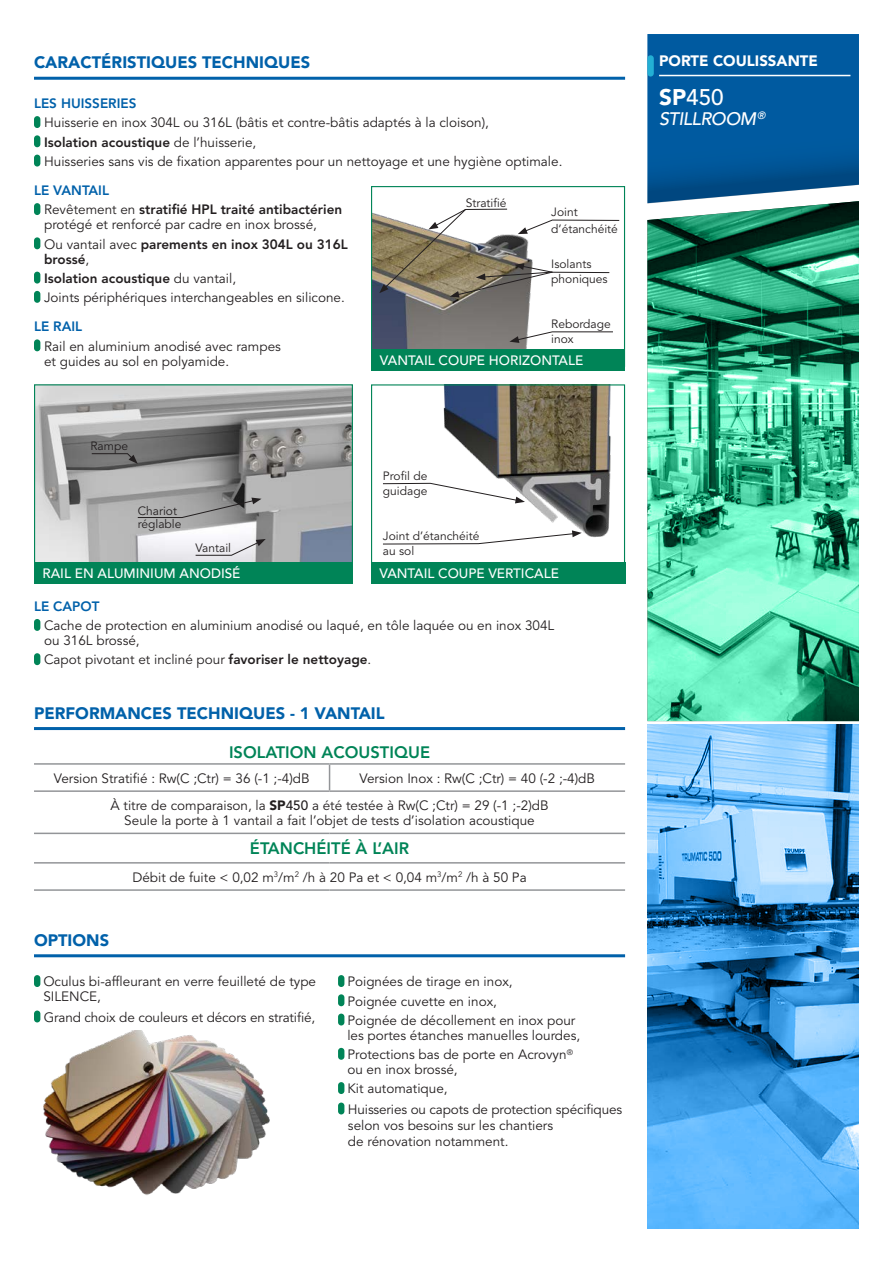
<style>
.page{position:relative;width:893px;height:1263px;background:#fff}
.page>*{position:absolute;margin:0;border:0;box-sizing:border-box;transform-origin:0 0}
.t1{font:500 22.5px "Avenir LT Std";color:#fff}
.t2{font:italic 500 18px "Avenir LT Std";letter-spacing:-.03em;color:#fff}
.t3{font:900 16.5px "Avenir LT Std";color:#0161aa}
.t4{font:800 16.5px "Avenir LT Std";color:#008457}
.t5{font:900 15px "Avenir LT Std";color:#fff}
.t6{font:13.5px/19.2px "Avenir LT Std";color:#231f20}
.t7{font:500 13.5px "Avenir LT Std";color:#fff}
.t8{font:800 13.5px/19.2px "Avenir LT Std";color:#231f20}
.t9{font:800 13.5px "Avenir LT Std";color:#0161aa}
.t10{font:12px/15px "Avenir LT Std";color:#231f20}
.s1{font-weight:800}
.s2{color:#0161aa}
.s3{font-weight:400}
.s4{font-weight:900}
.s5{font-weight:500}
</style>
<div class="page">
<img style="left:647px;top:724px;width:212px;height:505px">
<img style="left:647px;top:578px;width:212px;height:143px">
<svg style="left:647px;top:34px;width:212px;height:167px;background:#0b5f9f"></svg>
<svg style="left:647px;top:201px;width:212px;height:377px;background:#41aa87"></svg>
<div style="left:647px;top:55px;width:7px;height:22px;background:#23afd4;border-radius:3px"></div>
<img style="left:373px;top:213px;width:158px;height:136px">
<div style="left:371px;top:186px;width:254px;height:181px;border:1px solid #008457"></div>
<img style="left:443px;top:386px;width:168px;height:152px">
<div style="left:371px;top:384px;width:254px;height:184px;border:1px solid #008457"></div>
<hr style="left:659px;top:75px;width:191px;height:1px;background:#fff">
<img style="left:44px;top:1030px;width:226px;height:165px">
<hr style="left:34px;top:727px;width:591px;height:3px;background:#0161aa">
<hr style="left:34px;top:763px;width:296px;height:2px;background:#939598">
<hr style="left:330px;top:763px;width:295px;height:2px;background:#939598">
<hr style="left:34px;top:790px;width:296px;height:2px;background:#939598">
<hr style="left:330px;top:790px;width:295px;height:2px;background:#939598">
<hr style="left:34px;top:833px;width:296px;height:1px;background:#939598">
<hr style="left:330px;top:833px;width:295px;height:1px;background:#939598">
<hr style="left:34px;top:862px;width:296px;height:1px;background:#939598">
<hr style="left:330px;top:862px;width:295px;height:1px;background:#939598">
<hr style="left:34px;top:889px;width:296px;height:2px;background:#939598">
<hr style="left:330px;top:889px;width:295px;height:2px;background:#939598">
<svg style="left:329px;top:765px;width:1px;height:25px"></svg>
<hr style="left:34px;top:77px;width:591px;height:3px;background:#0161aa">
<hr style="left:34px;top:954px;width:591px;height:3px;background:#0161aa">
<div style="left:34px;top:975px;width:6px;height:12px;background:#008457;border-radius:3px"></div>
<div style="left:34px;top:1010px;width:6px;height:12px;background:#008457;border-radius:3px"></div>
<div style="left:338px;top:975px;width:6px;height:12px;background:#008457;border-radius:3px"></div>
<div style="left:338px;top:994px;width:6px;height:12px;background:#008457;border-radius:3px"></div>
<div style="left:338px;top:1013px;width:6px;height:12px;background:#008457;border-radius:3px"></div>
<div style="left:338px;top:1048px;width:6px;height:12px;background:#008457;border-radius:3px"></div>
<div style="left:338px;top:1082px;width:6px;height:12px;background:#008457;border-radius:3px"></div>
<div style="left:338px;top:1102px;width:6px;height:12px;background:#008457;border-radius:3px"></div>
<div style="left:34px;top:116px;width:6px;height:12px;background:#008457;border-radius:3px"></div>
<div style="left:34px;top:135px;width:6px;height:12px;background:#008457;border-radius:3px"></div>
<div style="left:34px;top:155px;width:6px;height:12px;background:#008457;border-radius:3px"></div>
<div style="left:34px;top:203px;width:6px;height:12px;background:#008457;border-radius:3px"></div>
<div style="left:34px;top:237px;width:6px;height:12px;background:#008457;border-radius:3px"></div>
<div style="left:34px;top:272px;width:6px;height:12px;background:#008457;border-radius:3px"></div>
<div style="left:34px;top:291px;width:6px;height:12px;background:#008457;border-radius:3px"></div>
<div style="left:34px;top:339px;width:6px;height:12px;background:#008457;border-radius:3px"></div>
<div style="left:34px;top:619px;width:6px;height:12px;background:#008457;border-radius:3px"></div>
<div style="left:34px;top:653px;width:6px;height:12px;background:#008457;border-radius:3px"></div>
<img style="left:36px;top:386px;width:315px;height:176px">
<div style="left:34px;top:384px;width:319px;height:180px;border:1px solid #008457"></div>
<svg style="left:91px;top:453px;width:47px;height:11px"></svg>
<svg style="left:195px;top:539px;width:71px;height:17px"></svg>
<svg style="left:137px;top:498px;width:124px;height:20px;background:#969696"></svg>
<svg style="left:509px;top:331px;width:104px;height:12px"></svg>
<svg style="left:383px;top:530px;width:199px;height:15px"></svg>
<svg style="left:383px;top:483px;width:142px;height:20px"></svg>
<svg style="left:379px;top:208px;width:241px;height:90px"></svg>
<div style="left:34px;top:562px;width:319px;height:22px;background:#008457"></div>
<div style="left:371px;top:349px;width:254px;height:22px;background:#008457"></div>
<div style="left:371px;top:562px;width:254px;height:22px;background:#008457"></div>
<p class="t3" style="left:34px;top:52px;width:278px">CARACTÉRISTIQUES TECHNIQUES</p>
<p class="t9" style="left:34px;top:95px;width:104px">LES HUISSERIES</p>
<p class="t6" style="left:44px;top:113px;width:520px">Huisserie en inox 304L ou 316L (bâtis et contre-bâtis adaptés à la cloison),<br><span class="s1">Isolation acoustique</span> de l’huisserie,<br>Huisseries sans vis de fixation apparentes pour un nettoyage et une hygiène optimale.</p>
<p class="t8" style="left:44px;top:181px;width:300px;text-indent:-10px"><span class="s2">LE VANTAIL<br></span><span class="s3">Revêtement en</span> stratifié HPL traité antibactérien</p>
<p class="t6" style="left:44px;top:215px;width:305px">protégé et renforcé par cadre en inox brossé,<br>Ou vantail avec <span class="s1">parements en inox 304L ou 316L</span></p>
<p class="t6" style="left:44px;top:250px;width:302px"><span class="s1">brossé</span>,<br><span class="s1">Isolation acoustique</span> du vantail,<br>Joints périphériques interchangeables en silicone.</p>
<p class="t9" style="left:34px;top:319px;width:50px">LE RAIL</p>
<p class="t6" style="left:44px;top:339px;width:238px;line-height:15px">Rail en aluminium anodisé avec rampes et guides au sol en polyamide.</p>
<p class="t10" style="left:466px;top:196px;width:42px">Stratifié</p>
<p class="t10" style="left:551px;top:204px;width:68px;line-height:16.5px">Joint d’étanchéité</p>
<p class="t10" style="left:551px;top:257px;width:58px">Isolants phoniques</p>
<p class="t10" style="left:551px;top:317px;width:61px">Rebordage inox</p>
<p class="t7" style="left:380px;top:353px;width:205px">VANTAIL COUPE HORIZONTALE</p>
<p class="t10" style="left:90px;top:439px;width:39px">Rampe</p>
<p class="t10" style="left:138px;top:504px;width:45px;line-height:13.5px">Chariot réglable</p>
<p class="t10" style="left:196px;top:540px;width:37px">Vantail</p>
<p class="t7" style="left:43px;top:566px;width:199px">RAIL EN ALUMINIUM ANODISÉ</p>
<p class="t10" style="left:383px;top:468px;width:46px">Profil de guidage</p>
<p class="t10" style="left:383px;top:529px;width:98px">Joint d’étanchéité au sol</p>
<p class="t7" style="left:379px;top:566px;width:181px">VANTAIL COUPE VERTICALE</p>
<p class="t9" style="left:34px;top:598px;width:67px">LE CAPOT</p>
<p class="t6" style="left:44px;top:618px;width:512px;line-height:15px">Cache de protection en aluminium anodisé ou laqué, en tôle laquée ou en inox 304L ou 316L brossé,</p>
<p class="t6" style="left:44px;top:650px;width:329px">Capot pivotant et incliné pour <span class="s1">favoriser le nettoyage</span>.</p>
<p class="t3" style="left:34px;top:703px;width:352px">PERFORMANCES TECHNIQUES - 1 VANTAIL</p>
<p class="t4" style="left:229px;top:742px;width:203px">ISOLATION ACOUSTIQUE</p>
<p class="t6" style="left:54px;top:769px;width:257px">Version Stratifié : Rw(C ;Ctr) = 36 (-1 ;-4)dB</p>
<p class="t6" style="left:111px;top:765px;width:486px;line-height:27.2px;text-indent:249px">Version Inox : Rw(C ;Ctr) = 40 (-2 ;-4)dB<br>À titre de comparaison, la <span class="s4">SP</span><span class="s5">450</span> a été testée à Rw(C ;Ctr) = 29 (-1 ;-2)dB</p>
<p class="t6" style="left:124px;top:811px;width:412px">Seule la porte à 1 vantail a fait l’objet de tests d’isolation acoustique</p>
<p class="t4" style="left:250px;top:839px;width:161px">ÉTANCHÉITÉ À L’AIR</p>
<p class="t6" style="left:132px;top:868px;width:396px">Débit de fuite &lt; 0,02 m<sup>3</sup>/m<sup>2</sup> /h à 20 Pa et &lt; 0,04 m<sup>3</sup>/m<sup>2</sup> /h à 50 Pa</p>
<p class="t3" style="left:34px;top:930px;width:77px">OPTIONS</p>
<p class="t6" style="left:43px;top:974px;width:274px;line-height:15px">Oculus bi-affleurant en verre feuilleté de type<br>SILENCE,</p>
<p class="t6" style="left:44px;top:1008px;width:273px">Grand choix de couleurs et décors en stratifié,</p>
<p class="t6" style="left:347px;top:972px;width:230px">Poignées de tirage en inox,<br>Poignée cuvette en inox,<br>Poignée de décollement en inox pour</p>
<p class="t6" style="left:347px;top:1026px;width:234px">les portes étanches manuelles lourdes,<br>Protections bas de porte en Acrovyn<sup>®</sup></p>
<p class="t6" style="left:347px;top:1060px;width:276px;line-height:19.8px">ou en inox brossé,<br>Kit automatique,<br>Huisseries ou capots de protection spécifiques</p>
<p class="t6" style="left:348px;top:1117px;width:207px;line-height:16.2px">selon vos besoins sur les chantiers de rénovation notamment.</p>
<p class="t5" style="left:659px;top:52px;width:160px">PORTE COULISSANTE</p>
<h1 class="t1" style="left:659px;top:84px;width:66px"><span class="s4">SP</span>450</h1>
<h2 class="t2" style="left:659px;top:108px;width:108px">STILLROOM<sup>®</sup></h2>
</div>
